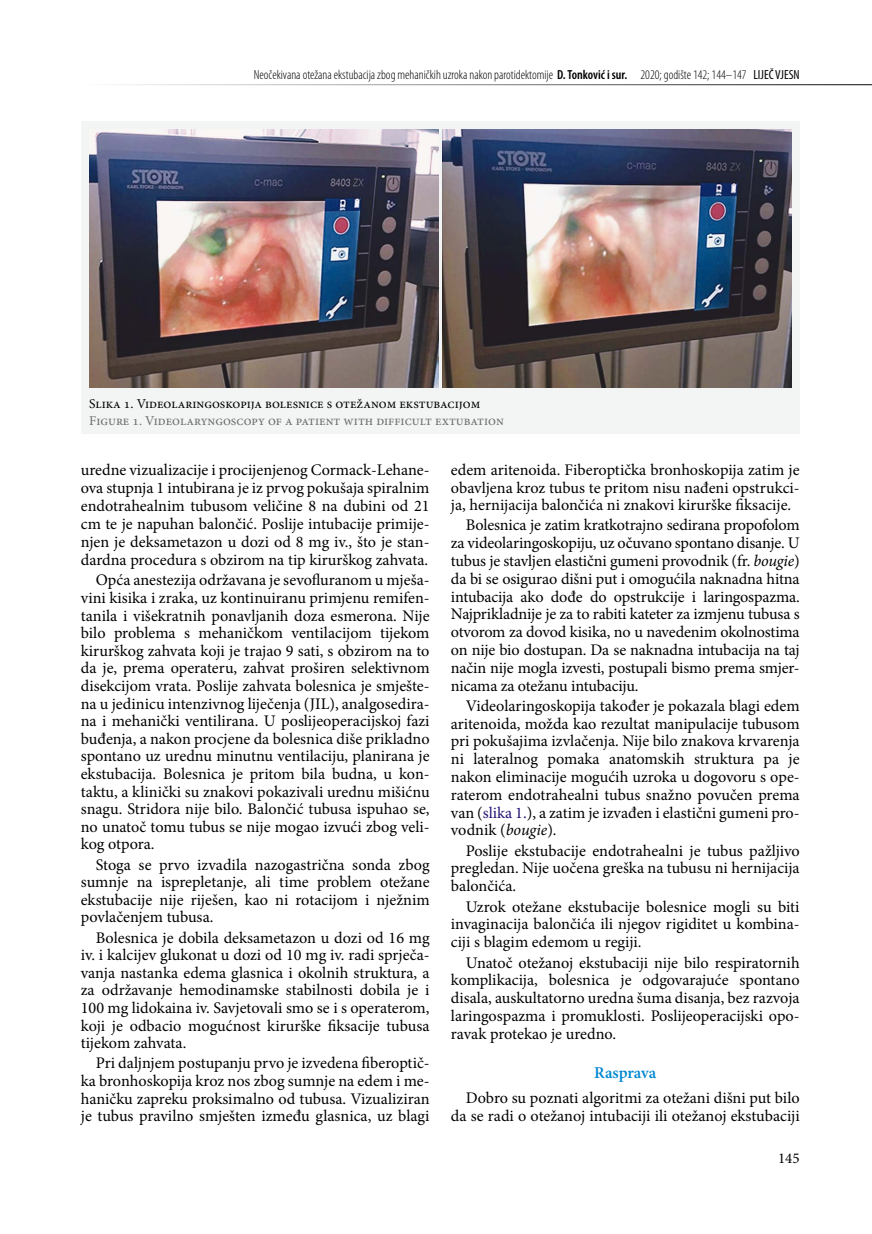
<style>
.page{position:relative;width:872px;height:1234px;background:#fff}
.page>*{position:absolute;margin:0;border:0;box-sizing:border-box;transform-origin:0 0}
.t1{font:600 16.5px "Minion Pro";color:#0087d1}
.t2{font:16.2px/17.5px "Minion Pro";color:#000;text-align:justify}
.t3{font:15px "Minion Pro";color:#000}
.t4{font:13.5px "Minion Pro";color:#6d6d6e}
.t5{font:13.5px "Minion Pro";color:#000}
.t6{font:300 condensed 13.2px "Myriad Pro";color:#000}
.s1{font-weight:600}
.s2{font-weight:400}
.s3{font-style:italic}
.s4{color:#231177}
</style>
<div class="page">
<hr style="left:81px;top:84px;width:791px;height:1px;background:#000">
<div style="left:81px;top:121px;width:718px;height:312px;background:#f3f4f4"></div>
<img style="left:89px;top:130px;width:349px;height:257px">
<img style="left:442px;top:130px;width:349px;height:257px">
<p class="t6" style="left:254px;top:67px;width:547px">Neočekivana otežana ekstubacija zbog mehaničkih uzroka nakon parotidektomije <span class="s1">D. Tonković i sur.</span> 2020; godište 142; 144–147 <span class="s2">LIJEČ VJESN</span></p>
<p class="t5" style="left:89px;top:394px;width:392px">Slika 1. Videolaringoskopija bolesnice s otežanom ekstubacijom</p>
<p class="t4" style="left:89px;top:411px;width:416px">Figure 1. Videolaryngoscopy of a patient with difficult extubation</p>
<p class="t2" style="left:81px;top:460px;width:350px;line-height:18px">uredne vizualizacije i procijenjenog Cormack-Lehane&shy;ova stupnja 1 intubirana je iz prvog pokušaja spiralnim endotrahealnim tubusom veličine 8 na dubini od 21 cm te je napuhan balončić. Poslije intubacije primije&shy;njen je deksametazon u dozi od 8 mg iv., što je stan&shy;dardna procedura s obzirom na tip kirurškog zahvata.</p>
<p class="t2" style="left:81px;top:571px;width:350px;text-indent:15px">Opća anestezija održavana je sevofluranom u mješa&shy;vini kisika i zraka, uz kontinuiranu primjenu remifen&shy;tanila i višekratnih ponavljanih doza esmerona. Nije bilo problema s mehaničkom ventilacijom tijekom kirurškog zahvata koji je trajao 9 sati, s obzirom na to da je, prema operateru, zahvat proširen selektivnom disekcijom vrata. Poslije zahvata bolesnica je smješte&shy;na u jedinicu intenzivnog liječenja (JIL), analgosedira&shy;na i mehanički ventilirana. U poslijeoperacijskoj fazi buđenja, a nakon procjene da bolesnica diše prikladno spontano uz urednu minutnu ventilaciju, planirana je ekstubacija. Bolesnica je pritom bila budna, u kon&shy;taktu, a klinički su znakovi pokazivali urednu mišićnu snagu. Stridora nije bilo. Balončić tubusa ispuhao se, no unatoč tomu tubus se nije mogao izvući zbog veli&shy;kog otpora.</p>
<p class="t2" style="left:81px;top:855px;width:350px;text-indent:15px">Stoga se prvo izvadila nazogastrična sonda zbog sumnje na isprepletanje, ali time problem otežane ekstubacije nije riješen, kao ni rotacijom i nježnim povlačenjem tubusa.</p>
<p class="t2" style="left:81px;top:928px;width:350px;text-indent:15px">Bolesnica je dobila deksametazon u dozi od 16 mg iv. i kalcijev glukonat u dozi od 10 mg iv. radi sprječa&shy;vanja nastanka edema glasnica i okolnih struktura, a za održavanje hemodinamske stabilnosti dobila je i 100 mg lidokaina iv. Savjetovali smo se i s operaterom, koji je odbacio mogućnost kirurške fiksacije tubusa tijekom zahvata.</p>
<p class="t2" style="left:81px;top:1054px;width:350px;text-indent:15px">Pri daljnjem postupanju prvo je izvedena fiberoptič&shy;ka bronhoskopija kroz nos zbog sumnje na edem i me&shy;haničku zapreku proksimalno od tubusa. Vizualiziran je tubus pravilno smješten između glasnica, uz blagi</p>
<p class="t2" style="left:451px;top:461px;width:350px">edem aritenoida. Fiberoptička bronhoskopija zatim je obavljena kroz tubus te pritom nisu nađeni opstrukci&shy;ja, hernijacija balončića ni znakovi kirurške fiksacije.</p>
<p class="t2" style="left:451px;top:516px;width:351px;text-indent:15px">Bolesnica je zatim kratkotrajno sedirana propofolom za videolaringoskopiju, uz očuvano spontano disanje. U tubus je stavljen elastični gumeni provodnik (fr. <span class="s3">bougie</span>) da bi se osigurao dišni put i omogućila naknadna hitna intubacija ako dođe do opstrukcije i laringospazma.<br>Najprikladnije je za to rabiti kateter za izmjenu tubusa s otvorom za dovod kisika, no u navedenim okolnostima on nije bio dostupan. Da se naknadna intubacija na taj način nije mogla izvesti, postupali bismo prema smjer&shy;nicama za otežanu intubaciju.</p>
<p class="t2" style="left:451px;top:696px;width:350px;text-indent:15px">Videolaringoskopija također je pokazala blagi edem aritenoida, možda kao rezultat manipulacije tubusom pri pokušajima izvlačenja. Nije bilo znakova krvarenja ni lateralnog pomaka anatomskih struktura pa je nakon eliminacije mogućih uzroka u dogovoru s ope&shy;raterom endotrahealni tubus snažno povučen prema van (<span class="s4">slika 1.</span>), a zatim je izvađen i elastični gumeni pro&shy;vodnik (<span class="s3">bougie</span>).</p>
<p class="t2" style="left:451px;top:841px;width:350px;text-indent:15px">Poslije ekstubacije endotrahealni je tubus pažljivo pregledan. Nije uočena greška na tubusu ni hernijacija balončića.</p>
<p class="t2" style="left:451px;top:897px;width:350px;text-indent:15px">Uzrok otežane ekstubacije bolesnice mogli su biti invaginacija balončića ili njegov rigiditet u kombina&shy;ciji s blagim edemom u regiji.</p>
<p class="t2" style="left:451px;top:953px;width:350px;text-indent:15px">Unatoč otežanoj ekstubaciji nije bilo respiratornih komplikacija, bolesnica je odgovarajuće spontano disala, auskultatorno uredna šuma disanja, bez razvoja laringospazma i promuklosti. Poslijeoperacijski opo&shy;ravak protekao je uredno.</p>
<p class="t1" style="left:594px;top:1061px;width:64px">Rasprava</p>
<p class="t2" style="left:451px;top:1088px;width:350px;line-height:18px;text-align:right">Dobro su poznati algoritmi za otežani dišni put bilo da se radi o otežanoj intubaciji ili otežanoj ekstubaciji</p>
<p class="t3" style="left:778px;top:1147px;width:23px">145</p>
</div>
